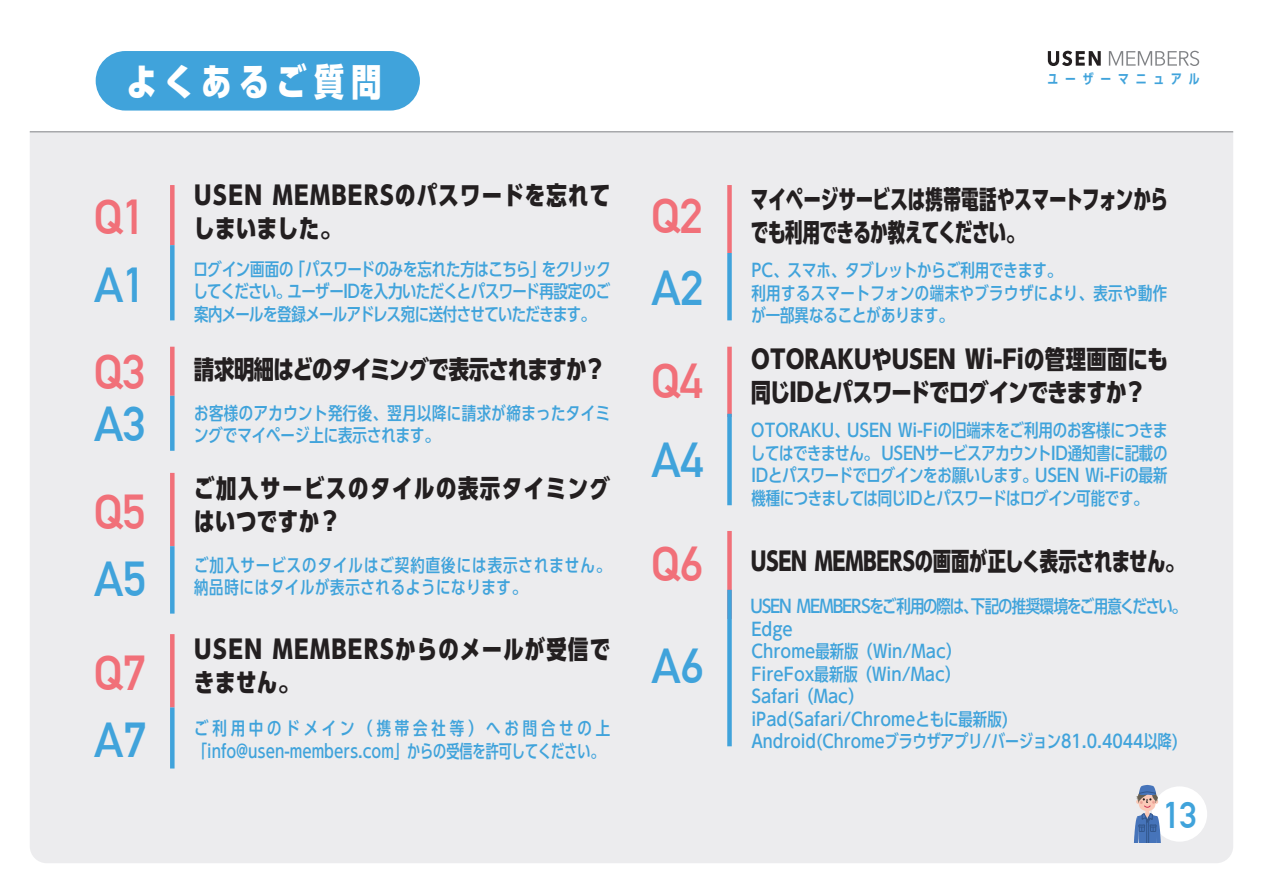
<style>
.page{position:relative;width:1263px;height:893px;background:#fff}
.page>*{position:absolute;margin:0;border:0;box-sizing:border-box;transform-origin:0 0}
.t1{font:700 48px "DIN Alternate";letter-spacing:-.005em;color:#40a3db}
.t2{font:700 48px "DIN Alternate";letter-spacing:-.005em;color:#f17079}
.t3{font:37.5px "UD Shin Go C Oeiz Pr 6 N Hea";color:#fff}
.t4{font:700 36.3px "DIN Alternate";color:#40a3db}
.t5{font:25.5px/33px "UD Shin Go C Oeiz Pr 6 N Hea";letter-spacing:.05em;color:#231f20}
.t6{font:25.5px/33px "UD Shin Go C Oeiz Pr 6 N Hea";color:#231f20}
.t7{font:25.5px/33px "UD Shin Go C Oeiz Pr 6 N Hea";color:#231f20;scale:.86 1}
.t8{font:25.5px "UD Shin Go C Oeiz Pr 6 N Hea";letter-spacing:-.02em;color:#231f20;scale:.9 1}
.t9{font:25.5px/33px "UD Shin Go C Oeiz Pr 6 N Hea";letter-spacing:.06em;color:#231f20}
.t10{font:25.5px "UD Shin Go C Oeiz Pr 6 N Hea";letter-spacing:-.03em;color:#231f20}
.t11{font:500 18px/22.5px "UD Shin Go C Oeiz Pr 6 N";color:#40a3db;text-align:justify}
.t12{font:500 18px/22.5px "UD Shin Go C Oeiz Pr 6 N";letter-spacing:.025em;color:#40a3db}
.t13{font:500 18px/22.5px "UD Shin Go C Oeiz Pr 6 N";letter-spacing:.06em;color:#40a3db}
.t14{font:13.5px "UD Shin Go C Oeiz Pr 6 N De B";letter-spacing:.51em;color:#40a3db}
.s1{font-family:"DIN Alternate";font-weight:700;font-size:48px;color:#f17079}
</style>
<div class="page">
<div style="left:30px;top:132px;width:1203px;height:731px;background:#ececee"></div>
<hr style="left:30px;top:131px;width:1203px;height:1px;background:#808285">
<div style="left:1152px;top:786px;width:55px;height:56px;background:#fff;border-radius:50%"></div>
<div style="left:96px;top:51px;width:324px;height:60px;background:#40a3db;border-radius:30px"></div>
<div style="left:170px;top:185px;width:5px;height:60px;background:#f17079"></div>
<div style="left:170px;top:245px;width:5px;height:75px;background:#40a3db"></div>
<div style="left:727px;top:185px;width:5px;height:68px;background:#f17079"></div>
<div style="left:727px;top:253px;width:5px;height:67px;background:#40a3db"></div>
<div style="left:170px;top:347px;width:5px;height:49px;background:#f17079"></div>
<div style="left:170px;top:396px;width:5px;height:55px;background:#40a3db"></div>
<div style="left:727px;top:347px;width:5px;height:70px;background:#f17079"></div>
<div style="left:727px;top:414px;width:5px;height:91px;background:#40a3db"></div>
<div style="left:727px;top:531px;width:5px;height:88px;background:#f17079"></div>
<div style="left:727px;top:590px;width:5px;height:156px;background:#40a3db"></div>
<div style="left:170px;top:473px;width:5px;height:73px;background:#f17079"></div>
<div style="left:170px;top:546px;width:5px;height:68px;background:#40a3db"></div>
<div style="left:170px;top:634px;width:5px;height:73px;background:#f17079"></div>
<div style="left:170px;top:707px;width:5px;height:61px;background:#40a3db"></div>
<svg style="left:1048px;top:51px;width:53px;height:15px"></svg>
<svg style="left:1109px;top:51px;width:90px;height:15px"></svg>
<svg style="left:1133px;top:785px;width:29px;height:58px;background:#96a4c2"></svg>
<h2 class="t3" style="left:127px;top:51px;width:257px">よくあるご質問</h2>
<h1 class="t2" style="left:93px;top:180px;width:53px">Q1</h1>
<h3 class="t5" style="left:194px;top:178px;width:418px">USEN MEMBERSのパスワードを忘れてしまいました。</h3>
<h1 class="t1" style="left:94px;top:248px;width:53px">A1</h1>
<p class="t11" style="left:193px;top:257px;width:419px">ログイン画面の「パスワードのみを忘れた方はこちら」をクリックしてください。ユーザーIDを入力いただくとパスワード再設定のご案内メールを登録メールアドレス宛に送付させていただきます。</p>
<h3 class="t10" style="left:93px;top:349px;width:513px"><span class="s1">Q3</span> 請求明細はどのタイミングで表示されますか？</h3>
<h1 class="t1" style="left:94px;top:387px;width:54px">A3</h1>
<p class="t12" style="left:194px;top:401px;width:417px">お客様のアカウント発行後、翌月以降に請求が締まったタイミングでマイページ上に表示されます。</p>
<h1 class="t2" style="left:93px;top:476px;width:54px">Q5</h1>
<h3 class="t9" style="left:194px;top:471px;width:418px">ご加入サービスのタイルの表示タイミングはいつですか？</h3>
<h1 class="t1" style="left:94px;top:543px;width:54px">A5</h1>
<p class="t13" style="left:194px;top:553px;width:417px">ご加入サービスのタイルはご契約直後には表示されません。納品時にはタイルが表示されるようになります。</p>
<h1 class="t2" style="left:93px;top:637px;width:54px">Q7</h1>
<h3 class="t5" style="left:194px;top:632px;width:418px">USEN MEMBERSからのメールが受信できません。</h3>
<h1 class="t1" style="left:94px;top:704px;width:53px">A7</h1>
<p class="t11" style="left:194px;top:717px;width:417px">ご利用中のドメイン（携帯会社等）へお問合せの上「info@usen-members.com」からの受信を許可してください。</p>
<p class="t14" style="left:1047px;top:68px;width:154px">ユーザーマニュアル</p>
<h1 class="t2" style="left:651px;top:179px;width:54px">Q2</h1>
<h3 class="t7" style="left:751px;top:182px;width:487px">マイページサービスは携帯電話やスマートフォンからでも利用できるか教えてください。</h3>
<h1 class="t1" style="left:651px;top:251px;width:54px">A2</h1>
<p class="t12" style="left:751px;top:258px;width:417px">PC、スマホ、タブレットからご利用できます。<br>利用するスマートフォンの端末やブラウザにより、表示や動作が一部異なることがあります。</p>
<h1 class="t2" style="left:651px;top:344px;width:54px">Q4</h1>
<h3 class="t6" style="left:751px;top:342px;width:418px">OTORAKUやUSEN Wi-Fiの管理画面にも同じIDとパスワードでログインできますか？</h3>
<p class="t11" style="left:751px;top:418px;width:418px">OTORAKU、USEN Wi-Fiの旧端末をご利用のお客様につきましてはできません。 USENサービスアカウントID通知書に記載のIDとパスワードでログインをお願いします。USEN Wi-Fiの最新機種につきましては同じIDとパスワードはログイン可能です。</p>
<h3 class="t8" style="left:651px;top:540px;width:593px"><span class="s1">Q6</span> USEN MEMBERSの画面が正しく表示されません。</h3>
<h1 class="t1" style="left:651px;top:424px;width:54px">A4</h1>
<h1 class="t1" style="left:651px;top:629px;width:54px">A6</h1>
<p class="t11" style="left:751px;top:595px;width:437px;text-align:left">USEN MEMBERSをご利用の際は、下記の推奨環境をご用意ください。<br>Edge<br>Chrome最新版（Win/Mac）<br>FireFox最新版（Win/Mac）<br>Safari（Mac）<br>iPad(Safari/Chromeともに最新版)<br>Android(Chromeブラウザアプリ/バージョン81.0.4044以降)</p>
<h3 class="t4" style="left:1163px;top:787px;width:36px">13</h3>
</div>
